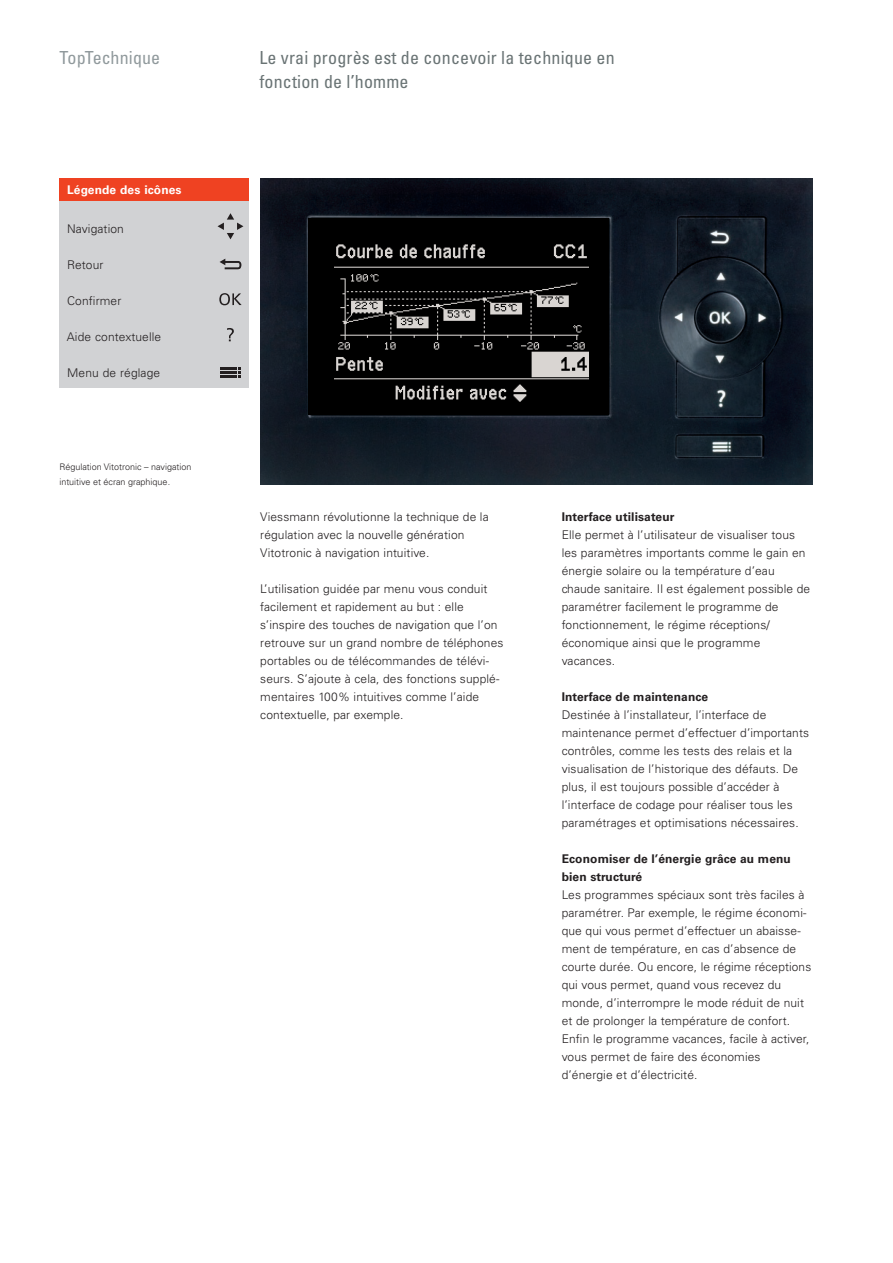
<style>
.page{position:relative;width:893px;height:1263px;background:#fff}
.page>*{position:absolute;margin:0;border:0;box-sizing:border-box;transform-origin:0 0}
.t1{font:condensed 18px/24px "Univers LT Std";letter-spacing:.01em;color:#697374}
.t2{font:condensed 18px "Univers LT Std";letter-spacing:.005em;color:#90999c}
.t3{font:300 12px/18px "Univers LT Std";letter-spacing:.01em;color:#231f20}
.t4{font:700 12px/18px "Univers LT Std";letter-spacing:.01em;color:#231f20}
.t5{font:700 12px "Univers LT Std";letter-spacing:.01em;color:#fff}
.t6{font:300 9px/15px "Univers LT Std";color:#231f20}
</style>
<div class="page">
<div style="left:60px;top:201px;width:189px;height:187px;background:#d1d2d4"></div>
<div style="left:60px;top:179px;width:189px;height:22px;background:#ef4222"></div>
<svg style="left:220px;top:259px;width:21px;height:10px"></svg>
<svg style="left:227px;top:328px;width:7px;height:13px"></svg>
<svg style="left:220px;top:367px;width:21px;height:10px"></svg>
<svg style="left:219px;top:293px;width:23px;height:12px"></svg>
<svg style="left:218px;top:213px;width:25px;height:26px"></svg>
<img style="left:260px;top:179px;width:552px;height:306px">
<div style="left:309px;top:218px;width:300px;height:197px;background:#000"></div>
<img style="left:334px;top:244px;width:254px;height:158px">
<h1 class="t2" style="left:60px;top:46px;width:102px">TopTechnique</h1>
<p class="t5" style="left:67px;top:183px;width:116px">Légende des icônes</p>
<p class="t3" style="left:67px;top:219px;width:58px">Navigation</p>
<p class="t3" style="left:67px;top:255px;width:38px">Retour</p>
<p class="t3" style="left:67px;top:291px;width:56px">Confirmer</p>
<p class="t3" style="left:67px;top:327px;width:96px">Aide contextuelle</p>
<p class="t3" style="left:67px;top:363px;width:95px">Menu de réglage</p>
<p class="t6" style="left:60px;top:460px;width:133px">Régulation Vitotronic – navigation intuitive et écran graphique.</p>
<h1 class="t1" style="left:259px;top:45px;width:357px">Le vrai progrès est de concevoir la technique en fonction de l’homme</h1>
<p class="t3" style="left:260px;top:507px;width:230px">Viessmann révolutionne la technique de la régulation avec la nouvelle génération<br>Vitotronic à navigation intuitive.</p>
<p class="t3" style="left:260px;top:579px;width:245px">L’utilisation guidée par menu vous conduit facilement et rapidement au but : elle s’inspire des touches de navigation que l’on retrouve sur un grand nombre de téléphones portables ou de télécommandes de télévi&shy;seurs. S’ajoute à cela, des fonctions supplé&shy;mentaires 100% intuitives comme l’aide contextuelle, par exemple.</p>
<p class="t4" style="left:562px;top:507px;width:114px">Interface utilisateur</p>
<p class="t3" style="left:562px;top:525px;width:250px">Elle permet à l’utilisateur de visualiser tous les paramètres importants comme le gain en énergie solaire ou la température d’eau chaude sanitaire. Il est également possible de paramétrer facilement le programme de fonctionnement, le régime réceptions/ économique ainsi que le programme vacances.</p>
<p class="t4" style="left:562px;top:687px;width:148px">Interface de maintenance</p>
<p class="t3" style="left:562px;top:705px;width:249px">Destinée à l’installateur, l’interface de maintenance permet d’effectuer d’importants contrôles, comme les tests des relais et la visualisation de l’historique des défauts. De plus, il est toujours possible d’accéder à l’interface de codage pour réaliser tous les paramétrages et optimisations nécessaires.</p>
<p class="t4" style="left:562px;top:849px;width:231px">Economiser de l’énergie grâce au menu bien structuré</p>
<p class="t3" style="left:562px;top:885px;width:251px">Les programmes spéciaux sont très faciles à paramétrer. Par exemple, le régime économi&shy;que qui vous permet d’effectuer un abaisse&shy;ment de température, en cas d’absence de courte durée. Ou encore, le régime réceptions qui vous permet, quand vous recevez du monde, d’interrompre le mode réduit de nuit et de prolonger la température de confort.<br>Enfin le programme vacances, facile à activer, vous permet de faire des économies d’énergie et d’électricité.</p>
</div>
